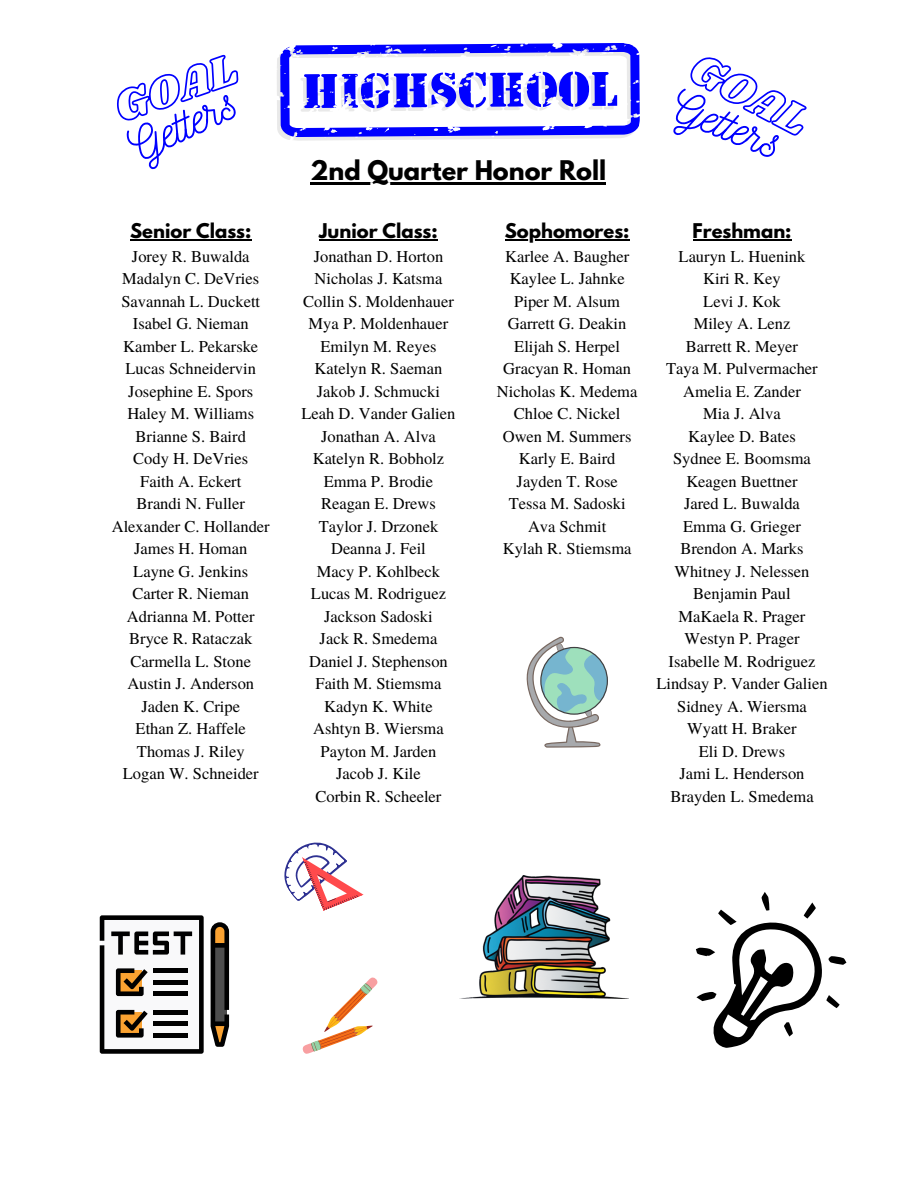
<style>
.page{position:relative;width:918px;height:1188px;background:#fff}
.page>*{position:absolute;margin:0;border:0;box-sizing:border-box;transform-origin:0 0}
.t1{font:45px "Nickainley";color:#00f}
.t2{font:700 24px "League Spartan";color:#000}
.t3{font:700 18px "League Spartan";color:#000}
.t4{font:16.5px/22.5px "Te X Gyre Termes";color:#000;text-align:center}
</style>
<div class="page">
<svg style="left:526px;top:636px;width:82px;height:112px"></svg>
<svg style="left:690px;top:57px;width:117px;height:79px"></svg>
<svg style="left:277px;top:43px;width:363px;height:98px"></svg>
<svg style="left:696px;top:892px;width:150px;height:156px"></svg>
<img style="left:465px;top:876px;width:157px;height:122px">
<svg style="left:302px;top:977px;width:76px;height:77px"></svg>
<svg style="left:100px;top:915px;width:104px;height:139px"></svg>
<div style="left:153px;top:968px;width:35px;height:5px;background:#000"></div>
<div style="left:153px;top:980px;width:35px;height:5px;background:#000"></div>
<div style="left:153px;top:991px;width:35px;height:5px;background:#000"></div>
<div style="left:153px;top:1010px;width:35px;height:5px;background:#000"></div>
<div style="left:153px;top:1021px;width:35px;height:5px;background:#000"></div>
<div style="left:153px;top:1033px;width:35px;height:5px;background:#000"></div>
<svg style="left:211px;top:922px;width:18px;height:125px;background:#41382d"></svg>
<svg style="left:284px;top:842px;width:80px;height:69px"></svg>
<svg style="left:117px;top:54px;width:122px;height:67px"></svg>
<hr style="left:311px;top:183px;width:295px;height:2px;background:#000">
<hr style="left:130px;top:239px;width:121px;height:1px;background:#000">
<hr style="left:319px;top:239px;width:119px;height:1px;background:#000">
<hr style="left:505px;top:239px;width:125px;height:1px;background:#000">
<hr style="left:693px;top:239px;width:99px;height:1px;background:#000">
<h1 class="t1" style="left:119px;top:122px;width:114px;rotate:-25deg">Get ers</h1>
<p class="t3" style="left:130px;top:222px;width:123px">Senior Class:</p>
<p class="t4" style="left:112px;top:244px;width:159px">Jorey R. Buwalda<br>Madalyn C. DeVries<br>Savannah L. Duckett<br>Isabel G. Nieman<br>Kamber L. Pekarske<br>Lucas Schneidervin<br>Josephine E. Spors<br>Haley M. Williams<br>Brianne S. Baird<br>Cody H. DeVries<br>Faith A. Eckert<br>Brandi N. Fuller<br>Alexander C. Hollander<br>James H. Homan<br>Layne G. Jenkins<br>Carter R. Nieman<br>Adrianna M. Potter<br>Bryce R. Rataczak<br>Carmella L. Stone<br>Austin J. Anderson<br>Jaden K. Cripe<br>Ethan Z. Haffele<br>Thomas J. Riley<br>Logan W. Schneider</p>
<h2 class="t2" style="left:311px;top:159px;width:297px">2nd Quarter Honor Roll</h2>
<p class="t3" style="left:319px;top:222px;width:120px">Junior Class:</p>
<p class="t4" style="left:302px;top:244px;width:155px">Jonathan D. Horton<br>Nicholas J. Katsma<br>Collin S. Moldenhauer<br>Mya P. Moldenhauer<br>Emilyn M. Reyes<br>Katelyn R. Saeman<br>Jakob J. Schmucki<br>Leah D. Vander Galien<br>Jonathan A. Alva<br>Katelyn R. Bobholz<br>Emma P. Brodie<br>Reagan E. Drews<br>Taylor J. Drzonek<br>Deanna J. Feil<br>Macy P. Kohlbeck<br>Lucas M. Rodriguez<br>Jackson Sadoski<br>Jack R. Smedema<br>Daniel J. Stephenson<br>Faith M. Stiemsma<br>Kadyn K. White<br>Ashtyn B. Wiersma<br>Payton M. Jarden<br>Jacob J. Kile<br>Corbin R. Scheeler</p>
<p class="t3" style="left:505px;top:222px;width:126px">Sophomores:</p>
<p class="t4" style="left:497px;top:244px;width:142px">Karlee A. Baugher<br>Kaylee L. Jahnke<br>Piper M. Alsum<br>Garrett G. Deakin<br>Elijah S. Herpel<br>Gracyan R. Homan<br>Nicholas K. Medema<br>Chloe C. Nickel<br>Owen M. Summers<br>Karly E. Baird<br>Jayden T. Rose<br>Tessa M. Sadoski<br>Ava Schmit<br>Kylah R. Stiemsma</p>
<h1 class="t1" style="left:686px;top:76px;width:114px;rotate:22deg">Get ers</h1>
<p class="t3" style="left:693px;top:222px;width:100px">Freshman:</p>
<p class="t4" style="left:656px;top:244px;width:173px">Lauryn L. Huenink<br>Kiri R. Key<br>Levi J. Kok<br>Miley A. Lenz<br>Barrett R. Meyer<br>Taya M. Pulvermacher<br>Amelia E. Zander<br>Mia J. Alva<br>Kaylee D. Bates<br>Sydnee E. Boomsma<br>Keagen Buettner<br>Jared L. Buwalda<br>Emma G. Grieger<br>Brendon A. Marks<br>Whitney J. Nelessen<br>Benjamin Paul<br>MaKaela R. Prager<br>Westyn P. Prager<br>Isabelle M. Rodriguez<br>Lindsay P. Vander Galien<br>Sidney A. Wiersma<br>Wyatt H. Braker<br>Eli D. Drews<br>Jami L. Henderson<br>Brayden L. Smedema</p>
</div>
